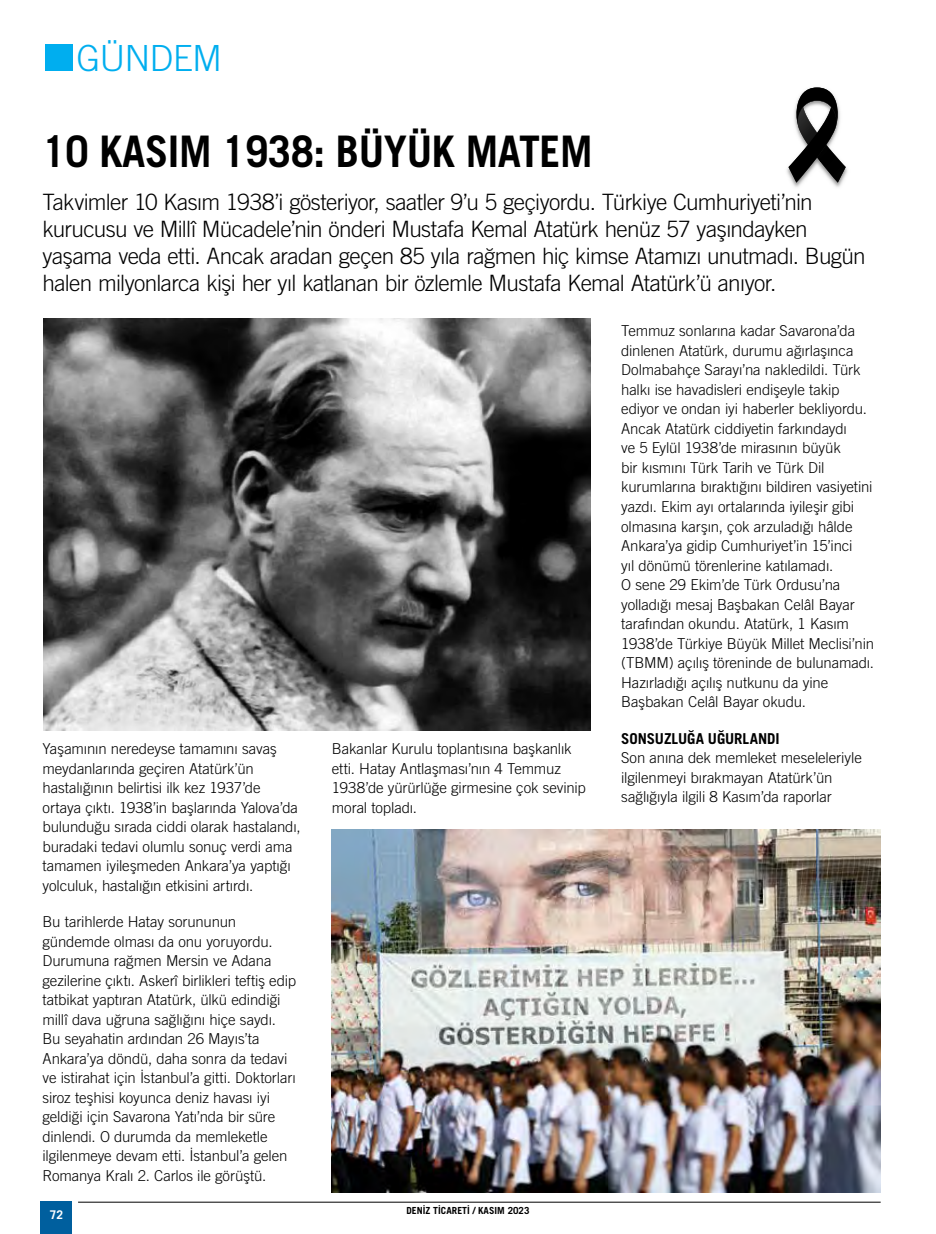
<style>
.page{position:relative;width:936px;height:1234px;background:#fff}
.page>*{position:absolute;margin:0;border:0;box-sizing:border-box;transform-origin:0 0}
.t1{font:700 43.5px "Trade Gothic LT";letter-spacing:-.01em;color:#000;scale:.96 1}
.t2{font:300 36px "Trade Gothic LT";letter-spacing:-.025em;color:#00aeef}
.t3{font:300 22.5px/27px "Trade Gothic LT";letter-spacing:-.03em;color:#000}
.t4{font:300 15px/19.5px "Trade Gothic LT";letter-spacing:-.01em;color:#000}
.t5{font:700 15px "Trade Gothic LT";letter-spacing:-.005em;color:#000}
.t6{font:700 12px "Trade Gothic LT";color:#fff}
.t7{font:700 9.75px "Trade Gothic LT";letter-spacing:.005em;color:#000}
</style>
<div class="page">
<div style="left:45px;top:45px;width:27px;height:26px;background:#00aeef"></div>
<div style="left:40px;top:1200px;width:32px;height:33px;background:#005f9e"></div>
<hr style="left:78px;top:1201px;width:802px;height:1px;background:#000">
<img style="left:44px;top:319px;width:546px;height:411px">
<img style="left:332px;top:829px;width:548px;height:362px">
<img style="left:787px;top:166px;width:61px;height:21px">
<svg style="left:788px;top:87px;width:57px;height:95px"></svg>
<h2 class="t2" style="left:77px;top:36px;width:147px">GÜNDEM</h2>
<h1 class="t1" style="left:43px;top:124px;width:574px">10 KASIM 1938: BÜYÜK MATEM</h1>
<p class="t3" style="left:43px;top:188px;width:824px">Takvimler 10 Kasım 1938’i gösteriyor, saatler 9’u 5 geçiyordu. Türkiye Cumhuriyeti’nin kurucusu ve Millî Mücadele’nin önderi Mustafa Kemal Atatürk henüz 57 yaşındayken yaşama veda etti. Ancak aradan geçen 85 yıla rağmen hiç kimse Atamızı unutmadı. Bugün halen milyonlarca kişi her yıl katlanan bir özlemle Mustafa Kemal Atatürk’ü anıyor.</p>
<p class="t4" style="left:43px;top:738px;width:259px">Yaşamının neredeyse tamamını savaş meydanlarında geçiren Atatürk’ün hastalığının belirtisi ilk kez 1937’de ortaya çıktı. 1938’in başlarında Yalova’da bulunduğu sırada ciddi olarak hastalandı, buradaki tedavi olumlu sonuç verdi ama tamamen iyileşmeden Ankara’ya yaptığı yolculuk, hastalığın etkisini artırdı.</p>
<p class="t4" style="left:43px;top:911px;width:255px">Bu tarihlerde Hatay sorununun gündemde olması da onu yoruyordu.<br>Durumuna rağmen Mersin ve Adana gezilerine çıktı. Askerî birlikleri teftiş edip tatbikat yaptıran Atatürk, ülkü edindiği millî dava uğruna sağlığını hiçe saydı.<br>Bu seyahatin ardından 26 Mayıs’ta Ankara’ya döndü, daha sonra da tedavi ve istirahat için İstanbul’a gitti. Doktorları siroz teşhisi koyunca deniz havası iyi geldiği için Savarona Yatı’nda bir süre dinlendi. O durumda da memleketle ilgilenmeye devam etti. İstanbul’a gelen Romanya Kralı 2. Carlos ile görüştü.</p>
<p class="t6" style="left:50px;top:1206px;width:15px">72</p>
<p class="t4" style="left:332px;top:738px;width:255px">Bakanlar Kurulu toplantısına başkanlık etti. Hatay Antlaşması’nın 4 Temmuz 1938’de yürürlüğe girmesine çok sevinip moral topladı.</p>
<p class="t7" style="left:406px;top:1203px;width:124px">DENİZ TİCARETİ / KASIM 2023</p>
<p class="t4" style="left:621px;top:321px;width:254px">Temmuz sonlarına kadar Savarona’da dinlenen Atatürk, durumu ağırlaşınca Dolmabahçe Sarayı’na nakledildi. Türk halkı ise havadisleri endişeyle takip ediyor ve ondan iyi haberler bekliyordu.<br>Ancak Atatürk ciddiyetin farkındaydı<br>ve 5 Eylül 1938’de mirasının büyük<br>bir kısmını Türk Tarih ve Türk Dil kurumlarına bıraktığını bildiren vasiyetini yazdı. Ekim ayı ortalarında iyileşir gibi olmasına karşın, çok arzuladığı hâlde Ankara’ya gidip Cumhuriyet’in 15’inci<br>yıl dönümü törenlerine katılamadı.<br>O sene 29 Ekim’de Türk Ordusu’na yolladığı mesaj Başbakan Celâl Bayar tarafından okundu. Atatürk, 1 Kasım 1938’de Türkiye Büyük Millet Meclisi’nin (TBMM) açılış töreninde de bulunamadı.<br>Hazırladığı açılış nutkunu da yine Başbakan Celâl Bayar okudu.</p>
<p class="t5" style="left:621px;top:729px;width:160px">SONSUZLUĞA UĞURLANDI</p>
<p class="t4" style="left:621px;top:747px;width:242px">Son anına dek memleket meseleleriyle ilgilenmeyi bırakmayan Atatürk’ün sağlığıyla ilgili 8 Kasım’da raporlar</p>
</div>
